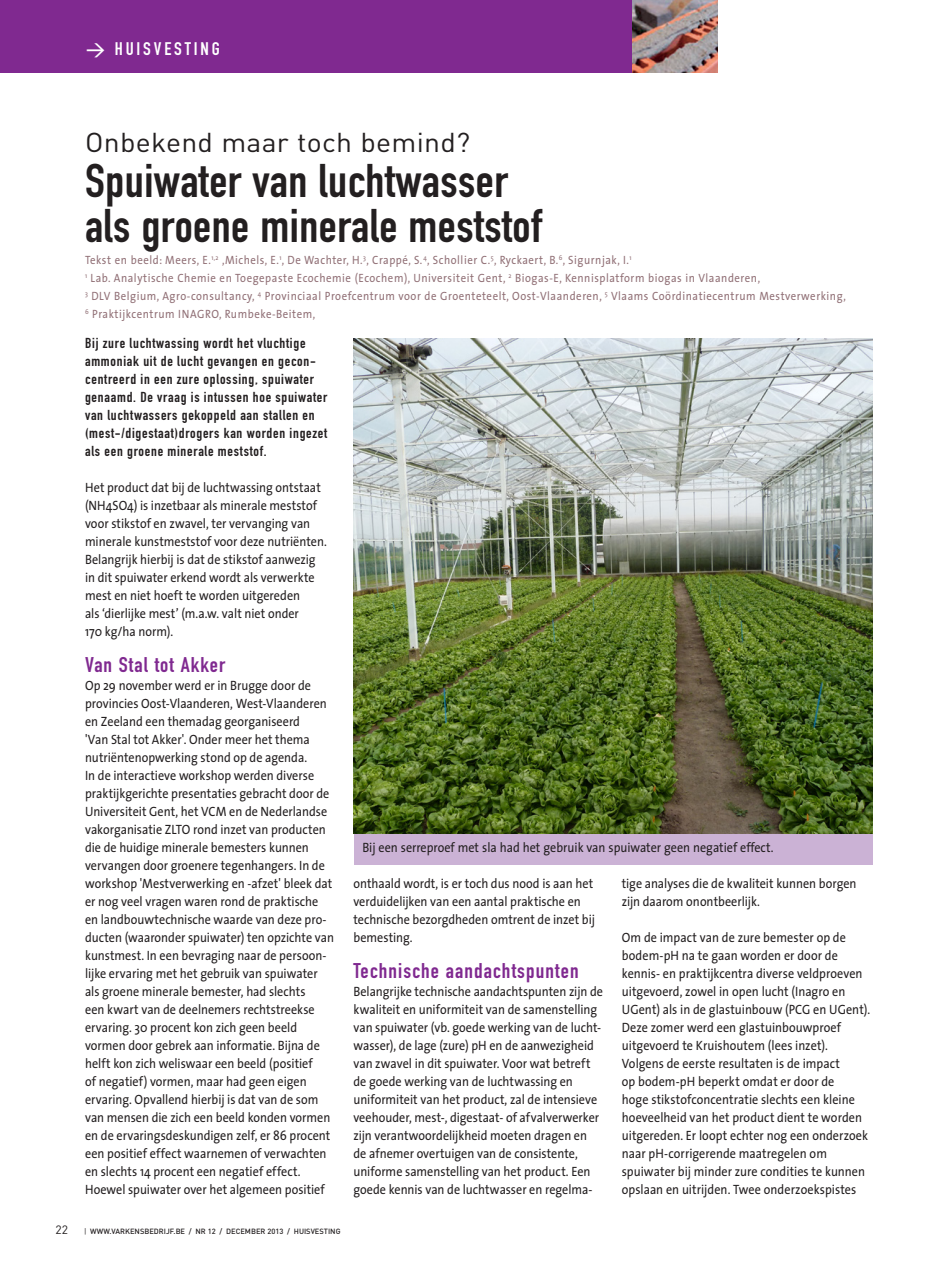
<style>
.page{position:relative;width:936px;height:1263px;background:#fff}
.page>*{position:absolute;margin:0;border:0;box-sizing:border-box;transform-origin:0 0}
.t1{font:46.5px/45px "DIN Engschrift Std";letter-spacing:.01em;color:#231f20;scale:1.05 1}
.t2{font:27px "DIN";letter-spacing:.01em;color:#231f20;scale:1.05 1}
.t3{font:21px "DIN Engschrift Std";letter-spacing:.05em;color:#802990;scale:1.05 1}
.t4{font:18px "DIN Engschrift Std";letter-spacing:.15em;color:#fff;scale:1.05 1}
.t5{font:14.25px/18px "DIN Engschrift Std";letter-spacing:.05em;color:#231f20;scale:1.05 1}
.t6{font:13.5px/18px "The Sans";color:#231f20;scale:.9 1}
.t7{font:12px/18px "The Sans";letter-spacing:.05em;color:#917076;scale:.9 1}
.t8{font:12px "DIN";color:#231f20}
.t9{font:500 7.5px "DIN";color:#231f20}
.s1{font-family:"DIN Medium Expert"}
.s2{font-weight:400}
</style>
<div class="page">
<img style="left:354px;top:338px;width:518px;height:496px">
<div style="left:354px;top:834px;width:518px;height:30px;background:#cbb2d5"></div>
<div style="left:0;top:0;width:632px;height:72px;background:#802990"></div>
<img style="left:632px;top:0;width:85px;height:72px">
<h3 class="t4" style="left:86px;top:38px;width:129px"><span class="s1">w</span> huisv esting</h3>
<h2 class="t2" style="left:85px;top:127px;width:368px">Onbekend maar toch bemind?</h2>
<h1 class="t1" style="left:85px;top:159px;width:436px">Spuiwater van luchtwasser als groene minerale meststof</h1>
<p class="t7" style="left:85px;top:251px;width:846px">Tekst en beeld: Meers, E.<sup>1,2</sup> ,Michels, E.<sup>1</sup>, De Wachter, H.<sup>3</sup>, Crappé, S.<sup>4</sup>, Schollier C.<sup>5</sup>, Ryckaert, B.<sup>6</sup>, Sigurnjak, I.<sup>1<br>1</sup> Lab. Analytische Chemie en Toegepaste Ecochemie (Ecochem), Universiteit Gent, <sup>2</sup> Biogas-E, Kennisplatform biogas in Vlaanderen,<br><sup>3</sup> DLV Belgium, Agro-consultancy, <sup>4</sup> Provinciaal Proefcentrum voor de Groenteteelt, Oost-Vlaanderen, <sup>5</sup> Vlaams Coördinatiecentrum Mestverwerking, <sup>6</sup> Praktijkcentrum INAGRO, Rumbeke-Beitem,</p>
<p class="t5" style="left:85px;top:334px;width:232px">Bij zure luchtwassing wordt het vluchtige ammoniak uit de lucht gevangen en gecon&shy;centreerd in een zure oplossing, spuiwater genaamd. De vraag is intussen hoe spuiwater van luchtwassers gekoppeld aan stallen en (mest-/digestaat)drogers kan worden ingezet als een groene minerale meststof.</p>
<p class="t6" style="left:85px;top:478px;width:270px">Het product dat bij de luchtwassing ontstaat (NH4SO4) is inzetbaar als minerale meststof voor stikstof en zwavel, ter vervanging van minerale kunstmeststof voor deze nutriënten.<br>Belangrijk hierbij is dat de stikstof aanwezig in dit spuiwater erkend wordt als verwerkte mest en niet hoeft te worden uitgereden<br>als ‘dierlijke mest’ (m.a.w. valt niet onder<br>170 kg/ha norm).</p>
<h3 class="t3" style="left:85px;top:652px;width:135px">Van Stal tot Akker</h3>
<p class="t6" style="left:85px;top:676px;width:278px">Op 29 november werd er in Brugge door de provincies Oost-Vlaanderen, West-Vlaanderen en Zeeland een themadag georganiseerd<br>'Van Stal tot Akker'. Onder meer het thema nutriëntenopwerking stond op de agenda.<br>In de interactieve workshop werden diverse praktijkgerichte presentaties gebracht door de Universiteit Gent, het VCM en de Nederlandse vakorganisatie ZLTO rond inzet van producten die de huidige minerale bemesters kunnen vervangen door groenere tegenhangers. In de workshop 'Mestverwerking en -afzet' bleek dat er nog veel vragen waren rond de praktische en landbouwtechnische waarde van deze pro&shy;ducten (waaronder spuiwater) ten opzichte van kunstmest. In een bevraging naar de persoon&shy;lijke ervaring met het gebruik van spuiwater als groene minerale bemester, had slechts<br>een kwart van de deelnemers rechtstreekse ervaring. 30 procent kon zich geen beeld vormen door gebrek aan informatie. Bijna de helft kon zich weliswaar een beeld (positief<br>of negatief) vormen, maar had geen eigen ervaring. Opvallend hierbij is dat van de som van mensen die zich een beeld konden vormen en de ervaringsdeskundigen zelf, er 86 procent een positief effect waarnemen of verwachten en slechts 14 procent een negatief effect.<br>Hoewel spuiwater over het algemeen positief</p>
<p class="t8" style="left:55px;top:1222px;width:14px">22</p>
<p class="t9" style="left:84px;top:1226px;width:114px"><span class="s2">|</span> WWW.VARKENSBEDRIJF.BE / NR</p>
<p class="t9" style="left:208px;top:1226px;width:49px">12 / DECEMBER</p>
<p class="t9" style="left:267px;top:1226px;width:75px">2013 / HUISVESTING</p>
<p class="t6" style="left:362px;top:838px;width:458px">Bij een serreproef met sla had het gebruik van spuiwater geen negatief effect.</p>
<p class="t6" style="left:353px;top:874px;width:270px">onthaald wordt, is er toch dus nood is aan het verduidelijken van een aantal praktische en technische bezorgdheden omtrent de inzet bij bemesting.</p>
<h3 class="t3" style="left:353px;top:958px;width:216px">Technische aandachtspunten</h3>
<p class="t6" style="left:353px;top:982px;width:279px">Belangrijke technische aandachtspunten zijn de kwaliteit en uniformiteit van de samenstelling van spuiwater (vb. goede werking van de lucht&shy;wasser), de lage (zure) pH en de aanwezigheid van zwavel in dit spuiwater. Voor wat betreft de goede werking van de luchtwassing en uniformiteit van het product, zal de intensieve veehouder, mest-, digestaat- of afvalverwerker zijn verantwoordelijkheid moeten dragen en de afnemer overtuigen van de consistente, uniforme samenstelling van het product. Een goede kennis van de luchtwasser en regelma-</p>
<p class="t6" style="left:621px;top:874px;width:262px">tige analyses die de kwaliteit kunnen borgen zijn daarom onontbeerlijk.</p>
<p class="t6" style="left:621px;top:928px;width:277px">Om de impact van de zure bemester op de bodem-pH na te gaan worden er door de kennis- en praktijkcentra diverse veldproeven uitgevoerd, zowel in open lucht (Inagro en UGent) als in de glastuinbouw (PCG en UGent).<br>Deze zomer werd een glastuinbouwproef uitgevoerd te Kruishoutem (lees inzet).<br>Volgens de eerste resultaten is de impact<br>op bodem-pH beperkt omdat er door de<br>hoge stikstofconcentratie slechts een kleine hoeveelheid van het product dient te worden uitgereden. Er loopt echter nog een onderzoek naar pH-corrigerende maatregelen om spuiwater bij minder zure condities te kunnen opslaan en uitrijden. Twee onderzoekspistes</p>
</div>
